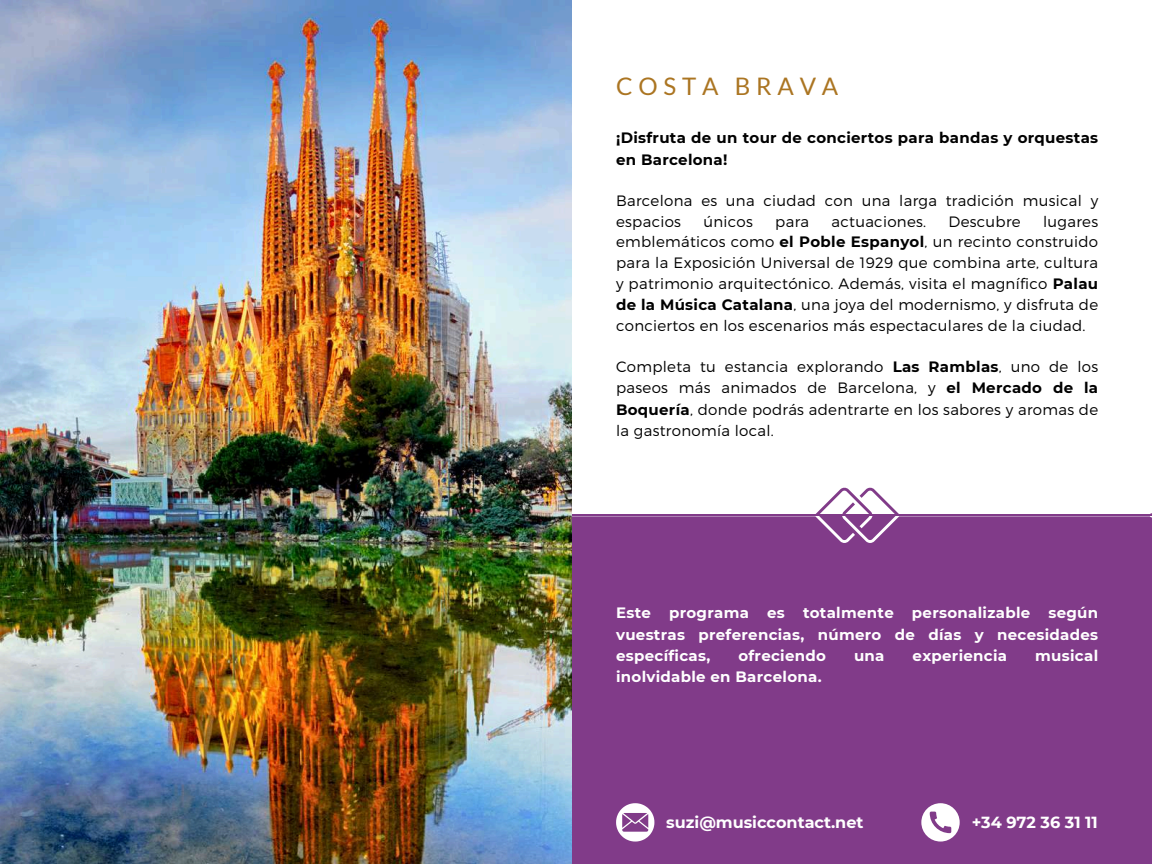
<style>
.page{position:relative;width:1152px;height:864px;background:#fff}
.page>*{position:absolute;margin:0;border:0;box-sizing:border-box;transform-origin:0 0}
.t1{font:24.15px "Lato";letter-spacing:.24em;color:#ab7522}
.t2{font:700 16.05px "Montserrat";color:#fff}
.t3{font:300 15px/21px "Montserrat";letter-spacing:.02em;color:#000;text-align:justify}
.t4{font:700 15px/21.3px "Montserrat";letter-spacing:.02em;color:#fff;text-align:justify}
.t5{font:700 15px/21.3px "Montserrat";letter-spacing:.02em;color:#000}
.s1{font-weight:700}
</style>
<div class="page">
<div style="left:568px;top:515px;width:584px;height:349px;background:#813b89"></div>
<svg style="left:572px;top:487px;width:580px;height:55px"></svg>
<img style="left:0;top:0;width:572px;height:864px">
<svg style="left:921px;top:803px;width:39px;height:38px"></svg>
<svg style="left:616px;top:803px;width:38px;height:38px"></svg>
<h1 class="t1" style="left:616px;top:72px;width:224px">COSTA BRAVA</h1>
<p class="t5" style="left:616px;top:127px;width:484px">¡Disfruta de un tour de conciertos para bandas y orquestas en Barcelona!</p>
<p class="t3" style="left:616px;top:190px;width:484px;line-height:20.2px">Barcelona es una ciudad con una larga tradición musical y espacios</p>
<p class="t3" style="left:703px;top:210px;width:51px">únicos</p>
<p class="t3" style="left:775px;top:210px;width:35px">para</p>
<p class="t3" style="left:832px;top:210px;width:96px">actuaciones.</p>
<p class="t3" style="left:949px;top:210px;width:74px">Descubre</p>
<p class="t3" style="left:616px;top:210px;width:484px;text-indent:427px">lugares emblemáticos como <span class="s1">el Poble Espanyol</span>, un recinto construido para la Exposición Universal de 1929 que combina arte, cultura y patrimonio arquitectónico. Además, visita el magnífico <span class="s1">Palau de la Música Catalana</span>, una joya del modernismo, y disfruta de conciertos en los escenarios más espectaculares de la ciudad.</p>
<p class="t3" style="left:616px;top:355px;width:484px">Completa tu estancia explorando <span class="s1">Las Ramblas</span>, uno de los paseos más animados de Barcelona, y <span class="s1">el Mercado de la Boquería</span>, donde podrás adentrarte en los sabores y aromas de la gastronomía local.</p>
<p class="t4" style="left:616px;top:602px;width:484px">Este programa es totalmente personalizable según vuestras preferencias, número de días y necesidades específicas,</p>
<p class="t4" style="left:738px;top:645px;width:89px">ofreciendo</p>
<p class="t4" style="left:854px;top:645px;width:32px">una</p>
<p class="t4" style="left:913px;top:645px;width:96px">experiencia</p>
<p class="t4" style="left:1035px;top:645px;width:64px">musical</p>
<p class="t4" style="left:616px;top:666px;width:207px">inolvidable en Barcelona.</p>
<p class="t2" style="left:666px;top:812px;width:199px">suzi@musiccontact.net</p>
<p class="t2" style="left:972px;top:812px;width:128px">+34 972 36 31 11</p>
</div>
